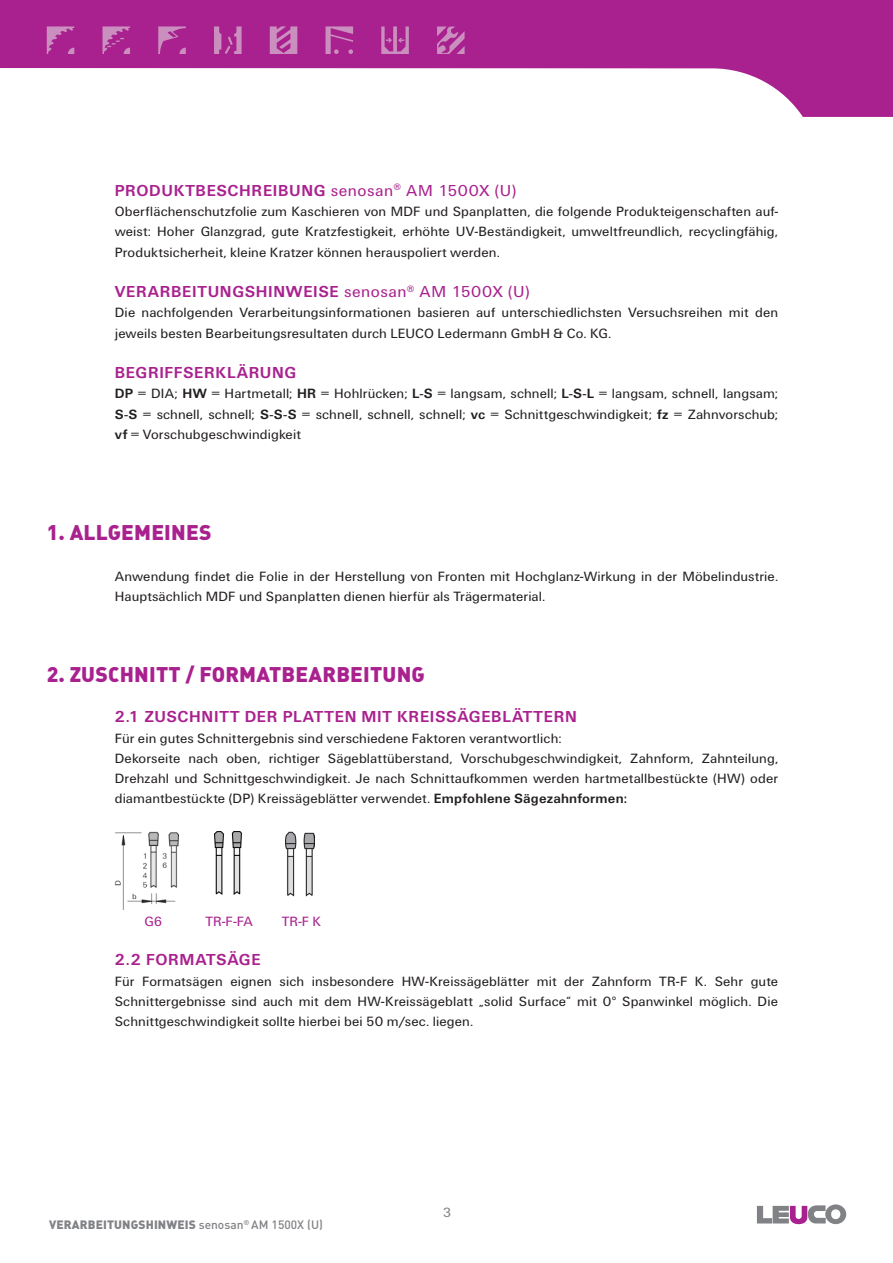
<style>
.page{position:relative;width:893px;height:1263px;background:#fff}
.page>*{position:absolute;margin:0;border:0;box-sizing:border-box;transform-origin:0 0}
.t1{font:900 21px "DIN Pro";letter-spacing:.01em;color:#a9218e}
.t2{font:700 16.5px "LEUCO UN";letter-spacing:.04em;color:#a9218e}
.t3{font:13.95px/20.2px "LEUCO UN";letter-spacing:.01em;color:#231f20}
.t4{font:13.95px "LEUCO UN";color:#a9218e}
.t5{font:13.95px "LEUCO UN";color:#808285}
.t6{font:900 12px "DIN Pro";letter-spacing:.01em;color:#808285}
.s1{font-weight:400}
.s2{font-weight:700}
.s3{font-weight:500}
</style>
<div class="page">
<svg style="left:0;top:0;width:893px;height:117px;fill:#a9218e"></svg>
<svg style="left:326px;top:26px;width:27px;height:28px"></svg>
<svg style="left:214px;top:26px;width:28px;height:28px"></svg>
<svg style="left:47px;top:26px;width:27px;height:28px"></svg>
<svg style="left:103px;top:26px;width:27px;height:28px"></svg>
<svg style="left:437px;top:26px;width:28px;height:28px"></svg>
<svg style="left:158px;top:26px;width:28px;height:28px"></svg>
<svg style="left:270px;top:26px;width:27px;height:28px"></svg>
<svg style="left:381px;top:26px;width:28px;height:28px"></svg>
<svg style="left:757px;top:1204px;width:89px;height:20px"></svg>
<img style="left:215px;top:832px;width:27px;height:62px">
<img style="left:286px;top:832px;width:28px;height:65px">
<img style="left:115px;top:831px;width:64px;height:79px">
<p class="t2" style="left:115px;top:181px;width:403px">PRODUKTBESCHREIBUNG <span class="s1">senosan</span><sup>®</sup> <span class="s1">AM 1500X (U)</span></p>
<p class="t3" style="left:115px;top:201px;width:665px;text-align:justify">Oberflächenschutzfolie zum Kaschieren von MDF und Spanplatten, die folgende Produkteigenschaften auf&shy;weist: Hoher Glanzgrad, gute Kratzfestigkeit, erhöhte UV-Beständigkeit, umweltfreundlich, recyclingfähig, Produktsicherheit, kleine Kratzer können herauspoliert werden.</p>
<p class="t2" style="left:115px;top:282px;width:416px">VERARBEITUNGSHINWEISE <span class="s1">senosan</span><sup>®</sup> <span class="s1">AM 1500X (U)</span></p>
<p class="t3" style="left:115px;top:303px;width:665px">Die nachfolgenden Verarbeitungsinformationen basieren auf unterschiedlichsten Versuchsreihen mit den jeweils besten Bearbeitungsresultaten durch LEUCO Ledermann GmbH &amp; Co. KG.</p>
<p class="t2" style="left:115px;top:363px;width:183px">BEGRIFFSERKLÄRUNG</p>
<p class="t3" style="left:115px;top:384px;width:665px;text-align:justify"><span class="s2">DP</span> = DIA; <span class="s2">HW</span> = Hartmetall; <span class="s2">HR</span> = Hohlrücken; <span class="s2">L-S</span> = langsam, schnell; <span class="s2">L-S-L</span> = langsam, schnell, langsam; <span class="s2">S-S</span> = schnell, schnell; <span class="s2">S-S-S</span> = schnell, schnell, schnell; <span class="s2">vc</span> = Schnittgeschwindigkeit; <span class="s2">fz</span> = Zahnvorschub; <span class="s2">vf</span> = Vorschubgeschwindigkeit</p>
<h1 class="t1" style="left:47px;top:518px;width:166px">1. ALLGEMEINES</h1>
<p class="t3" style="left:115px;top:566px;width:665px">Anwendung findet die Folie in der Herstellung von Fronten mit Hochglanz-Wirkung in der Möbelindustrie.<br>Hauptsächlich MDF und Spanplatten dienen hierfür als Trägermaterial.</p>
<h1 class="t1" style="left:47px;top:660px;width:380px">2. ZUSCHNITT / FORMATBEARBEITUNG</h1>
<p class="t2" style="left:115px;top:708px;width:464px">2.1 ZUSCHNITT DER PLATTEN MIT KREISSÄGEBLÄTTERN</p>
<p class="t3" style="left:115px;top:728px;width:665px">Für ein gutes Schnittergebnis sind verschiedene Faktoren verantwortlich:<br>Dekorseite nach oben, richtiger Sägeblattüberstand, Vorschubgeschwindigkeit, Zahnform, Zahnteilung, Drehzahl und Schnittgeschwindigkeit. Je nach Schnittaufkommen werden hartmetallbestückte (HW) oder diamantbestückte (DP) Kreissägeblätter verwendet. <span class="s2">Empfohlene Sägezahnformen:</span></p>
<p class="t4" style="left:145px;top:914px;width:19px">G6</p>
<p class="t4" style="left:206px;top:914px;width:49px">TR-F-FA</p>
<p class="t4" style="left:282px;top:914px;width:41px">TR-F K</p>
<p class="t2" style="left:115px;top:951px;width:147px">2.2 FORMATSÄGE</p>
<p class="t3" style="left:115px;top:971px;width:665px;text-align:justify">Für Formatsägen eignen sich insbesondere HW-Kreissägeblätter mit der Zahnform TR-F K. Sehr gute Schnittergebnisse sind auch mit dem HW-Kreissägeblatt „solid Surface“ mit 0° Spanwinkel möglich. Die Schnittgeschwindigkeit sollte hierbei bei 50 m/sec. liegen.</p>
<p class="t6" style="left:49px;top:1216px;width:275px">VERARBEITUNGSHINWEIS <span class="s3">senosan</span><sup>®</sup> <span class="s3">AM 1500X (U)</span></p>
<p class="t5" style="left:443px;top:1204px;width:10px">3</p>
</div>
